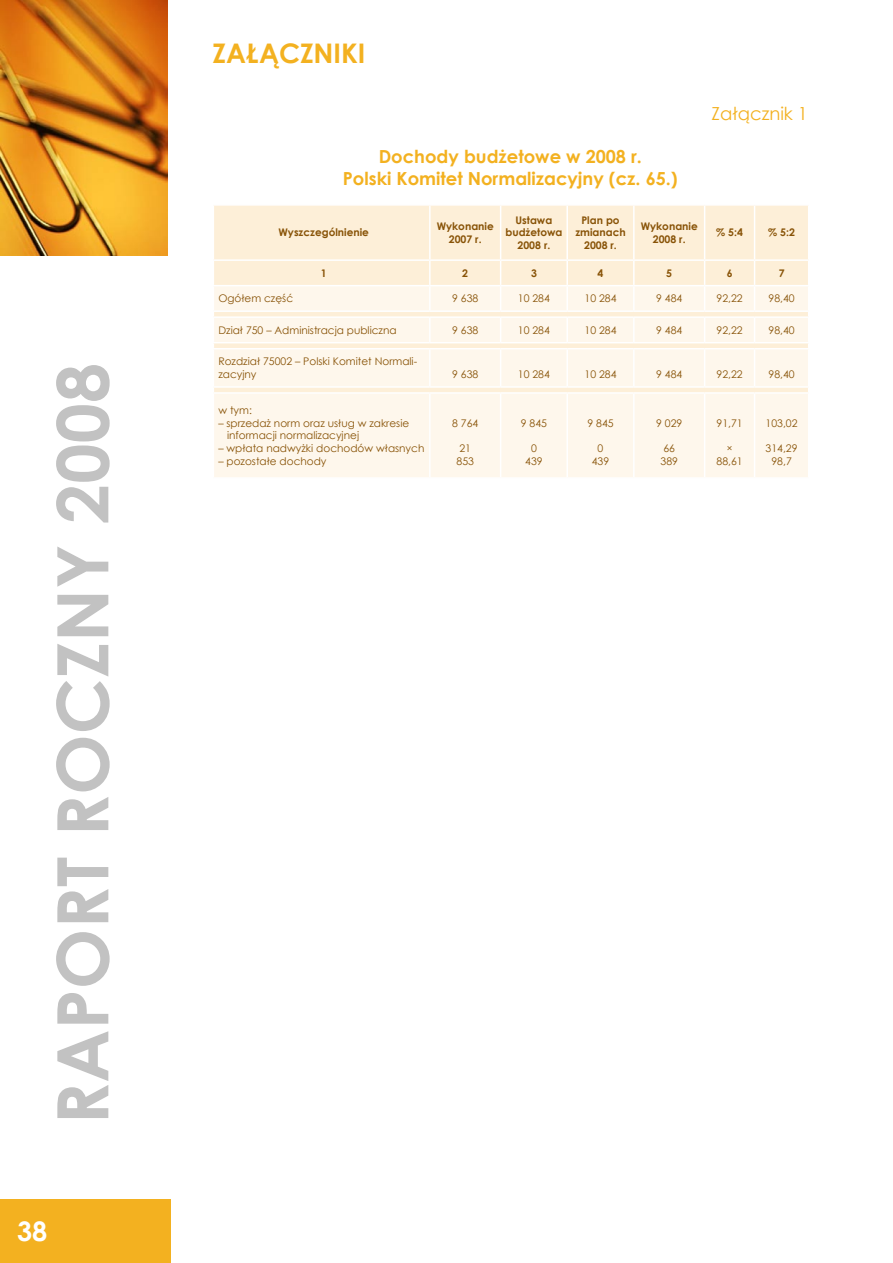
<style>
.page{position:relative;width:893px;height:1263px;background:#fff}
.page>*{position:absolute;margin:0;border:0;box-sizing:border-box;transform-origin:0 0}
.t1{font:700 70.95px "Century Gothic";color:#c2c2c2}
.t2{font:700 27px "Century Gothic";color:#f3b120}
.t3{font:700 27px "Century Gothic";color:#fff}
.t4{font:700 18px/21.6px "Century Gothic";color:#f3b120;text-align:center}
.t5{font:18px "Century Gothic";color:#f3b120}
.t6{font:10.5px/12.6px "Century Gothic";color:#885307}
.t7{font:700 10.5px/12.6px "Century Gothic";color:#885307;text-align:center}
</style>
<div class="page">
<img style="left:0;top:0;width:168px;height:255px">
<div style="left:214px;top:206px;width:594px;height:79px;background:#fdefd8"></div>
<div style="left:214px;top:286px;width:594px;height:191px;background:#fef7ec"></div>
<hr style="left:429px;top:206px;width:2px;height:53px;background:#fff">
<hr style="left:500px;top:206px;width:1px;height:53px;background:#fff">
<hr style="left:566px;top:206px;width:2px;height:53px;background:#fff">
<hr style="left:633px;top:206px;width:2px;height:53px;background:#fff">
<hr style="left:704px;top:206px;width:1px;height:53px;background:#fff">
<hr style="left:754px;top:206px;width:1px;height:53px;background:#fff">
<hr style="left:213px;top:259px;width:217px;height:2px;background:#fff">
<hr style="left:430px;top:259px;width:71px;height:2px;background:#fff">
<hr style="left:429px;top:261px;width:2px;height:24px;background:#fff">
<hr style="left:501px;top:259px;width:66px;height:2px;background:#fff">
<hr style="left:567px;top:259px;width:67px;height:2px;background:#fff">
<hr style="left:566px;top:261px;width:2px;height:24px;background:#fff">
<hr style="left:634px;top:259px;width:71px;height:2px;background:#fff">
<hr style="left:633px;top:261px;width:2px;height:24px;background:#fff">
<hr style="left:705px;top:259px;width:50px;height:2px;background:#fff">
<hr style="left:755px;top:259px;width:54px;height:2px;background:#fff">
<hr style="left:429px;top:286px;width:2px;height:24px;background:#fff">
<svg style="left:500px;top:261px;width:1px;height:49px"></svg>
<hr style="left:566px;top:286px;width:2px;height:24px;background:#fff">
<hr style="left:633px;top:286px;width:2px;height:24px;background:#fff">
<svg style="left:704px;top:261px;width:1px;height:49px"></svg>
<svg style="left:754px;top:261px;width:1px;height:49px"></svg>
<hr style="left:213px;top:310px;width:217px;height:2px;background:#fff">
<hr style="left:430px;top:310px;width:71px;height:2px;background:#fff">
<hr style="left:501px;top:310px;width:66px;height:2px;background:#fff">
<hr style="left:567px;top:310px;width:67px;height:2px;background:#fff">
<hr style="left:634px;top:310px;width:71px;height:2px;background:#fff">
<hr style="left:705px;top:310px;width:50px;height:2px;background:#fff">
<hr style="left:755px;top:310px;width:54px;height:2px;background:#fff">
<hr style="left:213px;top:316px;width:217px;height:2px;background:#fff">
<hr style="left:430px;top:316px;width:71px;height:2px;background:#fff">
<hr style="left:429px;top:318px;width:2px;height:24px;background:#fff">
<hr style="left:501px;top:316px;width:66px;height:2px;background:#fff">
<svg style="left:500px;top:318px;width:1px;height:24px"></svg>
<hr style="left:567px;top:316px;width:67px;height:2px;background:#fff">
<hr style="left:566px;top:318px;width:2px;height:24px;background:#fff">
<hr style="left:634px;top:316px;width:71px;height:2px;background:#fff">
<hr style="left:633px;top:318px;width:2px;height:24px;background:#fff">
<hr style="left:705px;top:316px;width:50px;height:2px;background:#fff">
<svg style="left:704px;top:318px;width:1px;height:24px"></svg>
<hr style="left:755px;top:316px;width:54px;height:2px;background:#fff">
<svg style="left:754px;top:318px;width:1px;height:24px"></svg>
<hr style="left:213px;top:342px;width:217px;height:1px;background:#fff">
<hr style="left:430px;top:342px;width:71px;height:1px;background:#fff">
<hr style="left:501px;top:342px;width:66px;height:1px;background:#fff">
<hr style="left:567px;top:342px;width:67px;height:1px;background:#fff">
<hr style="left:634px;top:342px;width:71px;height:1px;background:#fff">
<hr style="left:705px;top:342px;width:50px;height:1px;background:#fff">
<hr style="left:755px;top:342px;width:54px;height:1px;background:#fff">
<hr style="left:213px;top:348px;width:217px;height:1px;background:#fff">
<hr style="left:430px;top:348px;width:71px;height:1px;background:#fff">
<hr style="left:429px;top:349px;width:2px;height:37px;background:#fff">
<hr style="left:501px;top:348px;width:66px;height:1px;background:#fff">
<hr style="left:500px;top:349px;width:1px;height:37px;background:#fff">
<hr style="left:567px;top:348px;width:67px;height:1px;background:#fff">
<hr style="left:566px;top:349px;width:2px;height:37px;background:#fff">
<hr style="left:634px;top:348px;width:71px;height:1px;background:#fff">
<hr style="left:633px;top:349px;width:2px;height:37px;background:#fff">
<hr style="left:705px;top:348px;width:50px;height:1px;background:#fff">
<hr style="left:704px;top:349px;width:1px;height:37px;background:#fff">
<hr style="left:755px;top:348px;width:54px;height:1px;background:#fff">
<hr style="left:754px;top:349px;width:1px;height:37px;background:#fff">
<hr style="left:213px;top:386px;width:217px;height:2px;background:#fff">
<hr style="left:430px;top:386px;width:71px;height:2px;background:#fff">
<hr style="left:501px;top:386px;width:66px;height:2px;background:#fff">
<hr style="left:567px;top:386px;width:67px;height:2px;background:#fff">
<hr style="left:634px;top:386px;width:71px;height:2px;background:#fff">
<hr style="left:705px;top:386px;width:50px;height:2px;background:#fff">
<hr style="left:755px;top:386px;width:54px;height:2px;background:#fff">
<hr style="left:213px;top:392px;width:217px;height:2px;background:#fff">
<hr style="left:430px;top:392px;width:71px;height:2px;background:#fff">
<hr style="left:429px;top:394px;width:2px;height:83px;background:#fff">
<hr style="left:501px;top:392px;width:66px;height:2px;background:#fff">
<hr style="left:500px;top:394px;width:1px;height:83px;background:#fff">
<hr style="left:567px;top:392px;width:67px;height:2px;background:#fff">
<hr style="left:566px;top:394px;width:2px;height:83px;background:#fff">
<hr style="left:634px;top:392px;width:71px;height:2px;background:#fff">
<hr style="left:633px;top:394px;width:2px;height:83px;background:#fff">
<hr style="left:705px;top:392px;width:50px;height:2px;background:#fff">
<hr style="left:704px;top:394px;width:1px;height:83px;background:#fff">
<hr style="left:755px;top:392px;width:54px;height:2px;background:#fff">
<hr style="left:754px;top:394px;width:1px;height:83px;background:#fff">
<div style="left:0;top:1199px;width:170px;height:64px;background:#f3b120"></div>
<h1 class="t1" style="left:37px;top:1124px;width:763px;rotate:-90deg">RAPORT ROCZNY 2008</h1>
<h2 class="t3" style="left:17px;top:1210px;width:32px">38</h2>
<h2 class="t2" style="left:213px;top:32px;width:83px">ZAŁĄCZNI</h2>
<h2 class="t2" style="left:341px;top:32px;width:22px">KI</h2>
<h3 class="t5" style="left:711px;top:101px;width:98px">Załącznik 1</h3>
<h3 class="t4" style="left:343px;top:145px;width:336px">Dochody budżetowe w 2008 r.<br>Polski Komitet N ormalizacyjny (cz. 65.)</h3>
<p class="t7" style="left:278px;top:226px;width:92px">Wyszczególnienie</p>
<p class="t7" style="left:437px;top:220px;width:59px">Wykonanie<br>2007 r.</p>
<p class="t7" style="left:505px;top:213px;width:58px">Ustawa budżetowa<br>2008 r.</p>
<p class="t7" style="left:575px;top:213px;width:52px">Plan po zmianach<br>2008 r.</p>
<p class="t7" style="left:641px;top:220px;width:59px">Wykonanie<br>2008 r.</p>
<p class="t7" style="left:716px;top:226px;width:28px">% 5:4</p>
<p class="t7" style="left:768px;top:226px;width:28px">% 5:2</p>
<p class="t7" style="left:321px;top:266px;width:7px">1</p>
<p class="t7" style="left:462px;top:266px;width:7px">2</p>
<p class="t7" style="left:531px;top:266px;width:7px">3</p>
<p class="t7" style="left:598px;top:266px;width:7px">4</p>
<p class="t7" style="left:666px;top:266px;width:7px">5</p>
<p class="t7" style="left:727px;top:266px;width:7px">6</p>
<p class="t7" style="left:779px;top:266px;width:7px">7</p>
<p class="t6" style="left:218px;top:292px;width:76px">Ogółem część</p>
<p class="t6" style="left:452px;top:292px;width:28px">9 638</p>
<p class="t6" style="left:518px;top:292px;width:33px">10 284</p>
<p class="t6" style="left:584px;top:292px;width:33px">10 284</p>
<p class="t6" style="left:656px;top:292px;width:28px">9 484</p>
<p class="t6" style="left:716px;top:292px;width:28px">92,22</p>
<p class="t6" style="left:768px;top:292px;width:28px">98,40</p>
<p class="t6" style="left:218px;top:324px;width:180px">Dział 750 – Administracja publiczna</p>
<p class="t6" style="left:452px;top:324px;width:28px">9 638</p>
<p class="t6" style="left:518px;top:324px;width:33px">10 284</p>
<p class="t6" style="left:584px;top:324px;width:33px">10 284</p>
<p class="t6" style="left:656px;top:324px;width:28px">9 484</p>
<p class="t6" style="left:716px;top:324px;width:28px">92,22</p>
<p class="t6" style="left:768px;top:324px;width:28px">98,40</p>
<p class="t6" style="left:218px;top:355px;width:200px">Rozdział 75002 – Polski Komitet Normali&shy;zacyjny</p>
<p class="t6" style="left:452px;top:368px;width:28px">9 638</p>
<p class="t6" style="left:518px;top:368px;width:33px">10 284</p>
<p class="t6" style="left:584px;top:368px;width:33px">10 284</p>
<p class="t6" style="left:656px;top:368px;width:28px">9 484</p>
<p class="t6" style="left:716px;top:368px;width:28px">92,22</p>
<p class="t6" style="left:768px;top:368px;width:28px">98,40</p>
<p class="t6" style="left:218px;top:404px;width:35px">w tym:</p>
<p class="t6" style="left:227px;top:417px;width:184px;text-indent:-9px">– sprzedaż norm oraz usług w zakresie informacji normalizacyjnej</p>
<p class="t6" style="left:218px;top:442px;width:208px">– wpłata nadwyżki dochodów własnych</p>
<p class="t6" style="left:218px;top:454px;width:110px">– pozostałe dochody</p>
<p class="t6" style="left:452px;top:417px;width:28px">8 764</p>
<p class="t6" style="left:456px;top:442px;width:19px">21<br>853</p>
<p class="t6" style="left:521px;top:417px;width:28px">9 845</p>
<p class="t6" style="left:525px;top:442px;width:19px;text-align:center">0<br>439</p>
<p class="t6" style="left:587px;top:417px;width:28px">9 845</p>
<p class="t6" style="left:592px;top:442px;width:19px;text-align:center">0<br>439</p>
<p class="t6" style="left:656px;top:417px;width:28px">9 029</p>
<p class="t6" style="left:660px;top:442px;width:19px">66<br>389</p>
<p class="t6" style="left:716px;top:417px;width:28px">91,71</p>
<p class="t6" style="left:716px;top:442px;width:28px;text-align:center">×<br>88,61</p>
<p class="t6" style="left:766px;top:417px;width:33px">103,02</p>
<p class="t6" style="left:766px;top:442px;width:33px;text-align:center">314,29<br>98,7</p>
</div>
